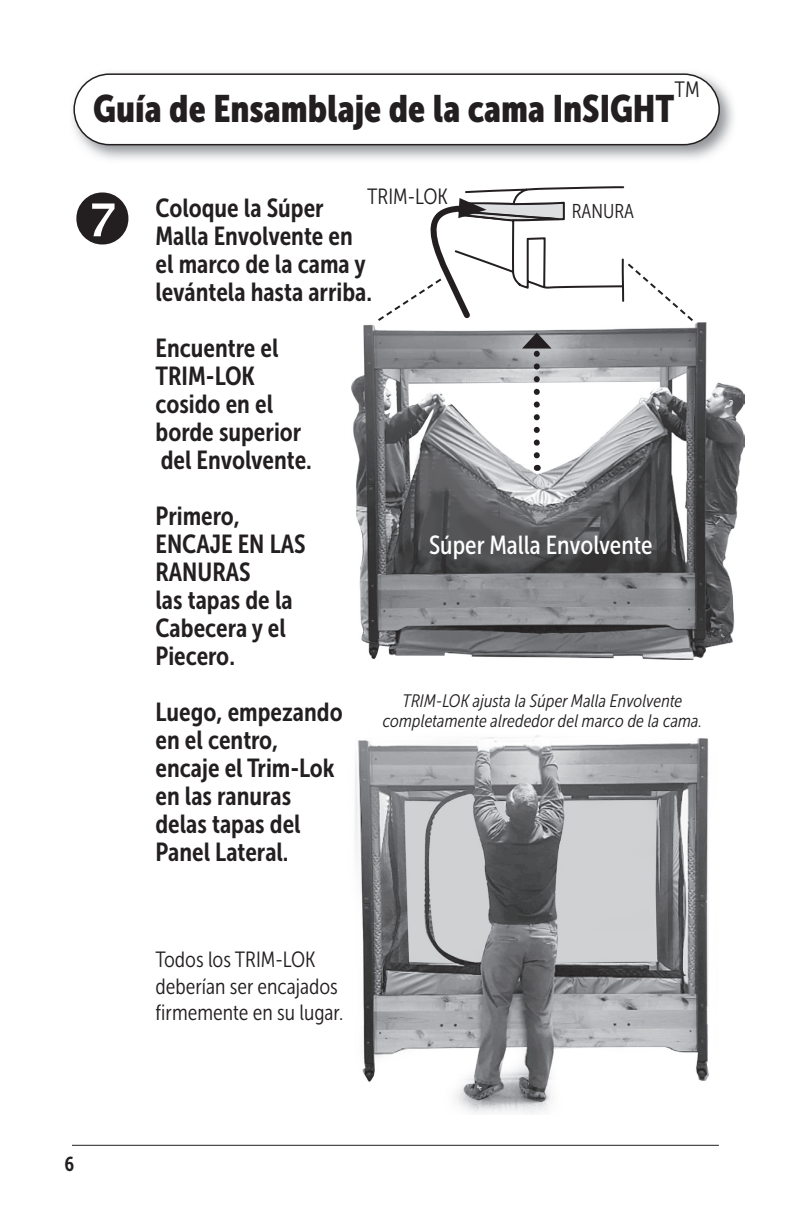
<style>
.page{position:relative;width:792px;height:1224px;background:#fff}
.page>*{position:absolute;margin:0;border:0;box-sizing:border-box;transform-origin:0 0}
.t1{font:38px "Museo Sans Cond 900";color:#231f20}
.t2{font:26px/28px "Museo Sans Cond 700";color:#231f20}
.t3{font:26px "Museo Sans Cond 500";color:#fff}
.t4{font:22.2px "Museo Sans Cond 300";color:#231f20}
.t5{font:22px/26.4px "Museo Sans Cond 300";color:#231f20}
.t6{font:20px "Museo Sans Cond 300";color:#231f20}
.t7{font:20px "Museo Sans Cond 700";color:#231f20}
.t8{font:italic 18px/20px "Museo Sans Cond 300";letter-spacing:.005em;color:#231f20;text-align:center}
</style>
<div class="page">
<hr style="left:72px;top:1145px;width:647px;height:1px;background:#231f20">
<img style="left:72px;top:72px;width:662px;height:87px">
<div style="left:74px;top:74px;width:645px;height:71px;background:#fff;border-radius:35px"></div>
<div style="left:73px;top:73px;width:647px;height:72px;border:2px solid #231f20;border-radius:35px"></div>
<img style="left:352px;top:322px;width:393px;height:338px">
<img style="left:355px;top:735px;width:354px;height:379px">
<svg style="left:376px;top:186px;width:327px;height:269px"></svg>
<p class="t4" style="left:675px;top:78px;width:27px">TM</p>
<h1 class="t1" style="left:93px;top:87px;width:583px">Guía de Ensamblaje de la cama InSIGHT</h1>
<p class="t5" style="left:367px;top:183px;width:82px">TRIM-LOK</p>
<p class="t2" style="left:156px;top:194px;width:218px">Coloque la Súper<br>Malla Envolvente en el marco de la cama y levántela hasta arriba.</p>
<p class="t2" style="left:156px;top:334px;width:158px">Encuentre el<br>TRIM-LOK cosido en el borde superior del Envolvente.</p>
<p class="t2" style="left:156px;top:502px;width:152px">Primero,<br>ENCAJE EN LAS<br>RANURAS<br>las tapas de la<br>Cabecera y el<br>Piecero.</p>
<p class="t2" style="left:156px;top:698px;width:189px">Luego, empezando en el centro, encaje el Trim-Lok en las ranuras delas tapas del<br>Panel Lateral.</p>
<p class="t6" style="left:572px;top:200px;width:64px">RANURA</p>
<p class="t3" style="left:429px;top:531px;width:225px">Súper Malla Envolvente</p>
<p class="t8" style="left:383px;top:691px;width:321px">TRIM-LOK ajusta la Súper Malla Envolvente completamente alrededor del marco de la cama.</p>
<p class="t5" style="left:156px;top:947px;width:189px">Todos los TRIM-LOK deberían ser encajados firmemente en su lugar.</p>
<p class="t7" style="left:64px;top:1153px;width:11px">6</p>
</div>
